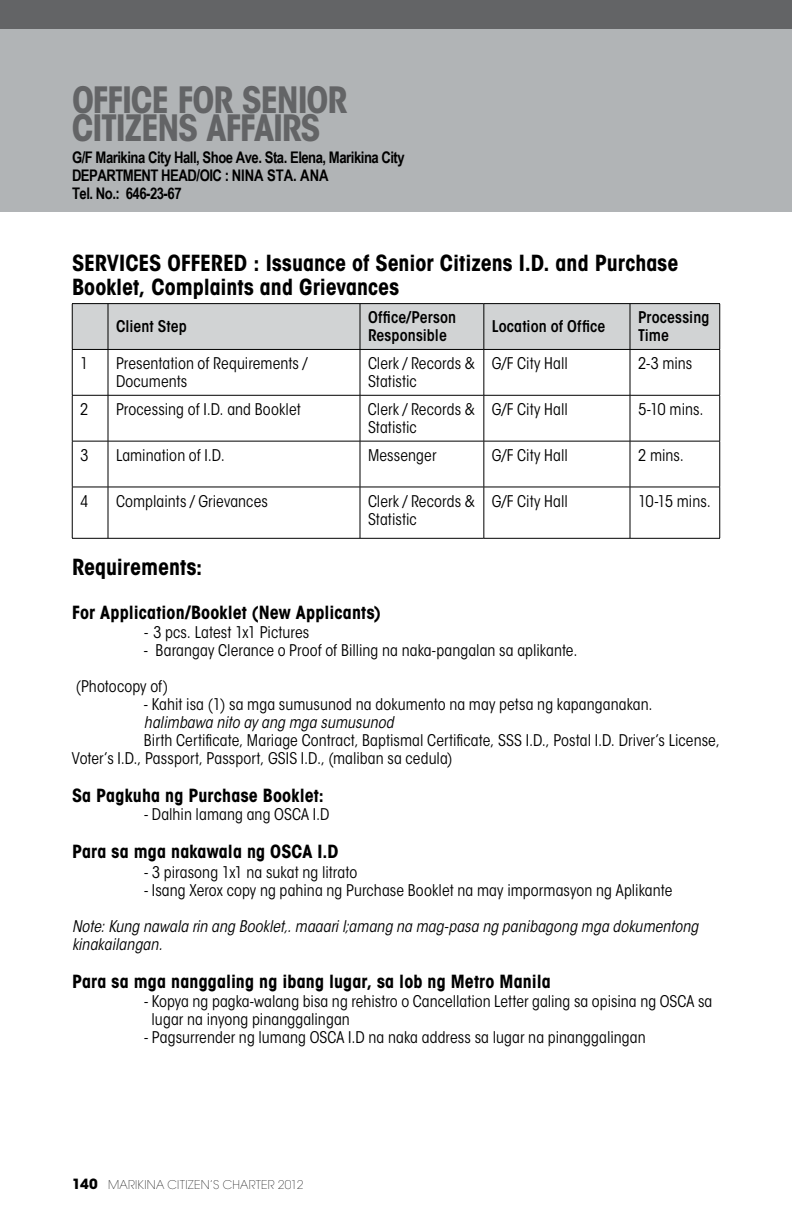
<style>
.page{position:relative;width:792px;height:1224px;background:#fff}
.page>*{position:absolute;margin:0;border:0;box-sizing:border-box;transform-origin:0 0}
.t1{font:700 condensed 36px/28px "ITC Avant Garde Std";letter-spacing:-.04em;color:#636466}
.t2{font:700 condensed 22px/24.2px "ITC Avant Garde Std";color:#000}
.t3{font:700 condensed 18px "ITC Avant Garde Std";letter-spacing:.01em;color:#000}
.t4{font:condensed 16px/18px "ITC Avant Garde Std";letter-spacing:.005em;color:#000}
.t5{font:italic condensed 16px/18px "ITC Avant Garde Std";letter-spacing:.005em;color:#000}
.t6{font:700 16px/17.8px "Arial Narrow";letter-spacing:-.03em;color:#000}
.t7{font:600 condensed 16px/18px "ITC Avant Garde Std";letter-spacing:.005em;color:#000}
.t8{font:200 12px "ITC Avant Garde Std";letter-spacing:.025em;color:#000}
.s1{font-weight:700;font-size:14px}
</style>
<div class="page">
<div style="left:0;top:29px;width:792px;height:183px;background:#b1b4b6"></div>
<div style="left:0;top:0;width:792px;height:28px;background:#636466"></div>
<div style="left:73px;top:304px;width:646px;height:45px;background:#d1d3d4"></div>
<hr style="left:72px;top:350px;width:1px;height:45px;background:#000">
<hr style="left:108px;top:350px;width:1px;height:45px;background:#000">
<hr style="left:360px;top:350px;width:1px;height:45px;background:#000">
<hr style="left:483px;top:350px;width:1px;height:45px;background:#000">
<hr style="left:630px;top:350px;width:1px;height:45px;background:#000">
<hr style="left:719px;top:350px;width:1px;height:45px;background:#000">
<hr style="left:72px;top:395px;width:36px;height:1px;background:#000">
<hr style="left:72px;top:396px;width:1px;height:45px;background:#000">
<hr style="left:108px;top:395px;width:252px;height:1px;background:#000">
<hr style="left:108px;top:396px;width:1px;height:45px;background:#000">
<hr style="left:360px;top:395px;width:124px;height:1px;background:#000">
<hr style="left:360px;top:396px;width:1px;height:45px;background:#000">
<hr style="left:484px;top:395px;width:146px;height:1px;background:#000">
<hr style="left:483px;top:396px;width:1px;height:45px;background:#000">
<hr style="left:630px;top:395px;width:90px;height:1px;background:#000">
<hr style="left:630px;top:396px;width:1px;height:45px;background:#000">
<hr style="left:719px;top:396px;width:1px;height:45px;background:#000">
<hr style="left:72px;top:441px;width:36px;height:1px;background:#000">
<hr style="left:72px;top:441px;width:1px;height:46px;background:#000">
<hr style="left:108px;top:441px;width:252px;height:1px;background:#000">
<hr style="left:108px;top:441px;width:1px;height:46px;background:#000">
<hr style="left:360px;top:441px;width:124px;height:1px;background:#000">
<hr style="left:360px;top:441px;width:1px;height:46px;background:#000">
<hr style="left:484px;top:441px;width:146px;height:1px;background:#000">
<hr style="left:483px;top:441px;width:1px;height:46px;background:#000">
<hr style="left:630px;top:441px;width:90px;height:1px;background:#000">
<hr style="left:630px;top:441px;width:1px;height:46px;background:#000">
<hr style="left:719px;top:441px;width:1px;height:46px;background:#000">
<hr style="left:72px;top:487px;width:36px;height:1px;background:#000">
<hr style="left:72px;top:487px;width:1px;height:51px;background:#000">
<hr style="left:108px;top:487px;width:252px;height:1px;background:#000">
<hr style="left:108px;top:487px;width:1px;height:51px;background:#000">
<hr style="left:360px;top:487px;width:124px;height:1px;background:#000">
<hr style="left:360px;top:487px;width:1px;height:51px;background:#000">
<hr style="left:484px;top:487px;width:146px;height:1px;background:#000">
<hr style="left:483px;top:487px;width:1px;height:51px;background:#000">
<hr style="left:630px;top:487px;width:90px;height:1px;background:#000">
<hr style="left:630px;top:487px;width:1px;height:51px;background:#000">
<hr style="left:719px;top:487px;width:1px;height:51px;background:#000">
<hr style="left:72px;top:538px;width:36px;height:1px;background:#000">
<hr style="left:108px;top:538px;width:252px;height:1px;background:#000">
<hr style="left:360px;top:538px;width:124px;height:1px;background:#000">
<hr style="left:484px;top:538px;width:146px;height:1px;background:#000">
<hr style="left:630px;top:538px;width:90px;height:1px;background:#000">
<hr style="left:72px;top:303px;width:36px;height:1px;background:#000">
<hr style="left:72px;top:304px;width:1px;height:45px;background:#000">
<hr style="left:72px;top:349px;width:36px;height:1px;background:#000">
<hr style="left:108px;top:303px;width:252px;height:1px;background:#000">
<hr style="left:108px;top:304px;width:1px;height:45px;background:#000">
<hr style="left:108px;top:349px;width:252px;height:1px;background:#000">
<hr style="left:360px;top:303px;width:124px;height:1px;background:#000">
<hr style="left:360px;top:304px;width:1px;height:45px;background:#000">
<hr style="left:360px;top:349px;width:124px;height:1px;background:#000">
<hr style="left:484px;top:303px;width:146px;height:1px;background:#000">
<hr style="left:483px;top:304px;width:1px;height:45px;background:#000">
<hr style="left:484px;top:349px;width:146px;height:1px;background:#000">
<hr style="left:630px;top:303px;width:90px;height:1px;background:#000">
<hr style="left:630px;top:304px;width:1px;height:45px;background:#000">
<hr style="left:719px;top:304px;width:1px;height:45px;background:#000">
<hr style="left:630px;top:349px;width:90px;height:1px;background:#000">
<h1 class="t1" style="left:72px;top:86px;width:189px">OFFICE FOR SENIOR<br>CITIZENS</h1>
<h1 class="t1" style="left:207px;top:114px;width:83px">AFFAIRS</h1>
<p class="t6" style="left:72px;top:149px;width:334px">G/F Marikina City Hall, Shoe Ave. Sta. Elena, Marikina City<br>DEPARTMENT HEAD/OIC : NINA STA. ANA<br>Tel. No.: 646-23-67</p>
<h2 class="t2" style="left:72px;top:251px;width:608px;text-indent:182px">: Issuance of Senior Citizens I.D. and Purchase<br>Booklet, Complaints and Grievances</h2>
<p class="t7" style="left:116px;top:318px;width:72px">Client Step</p>
<p class="t7" style="left:368px;top:309px;width:90px">Office/Person<br>Responsible</p>
<p class="t7" style="left:492px;top:318px;width:115px">Location of Office</p>
<p class="t7" style="left:638px;top:309px;width:73px">Processing<br>Time</p>
<p class="t4" style="left:80px;top:355px;width:10px">1</p>
<p class="t4" style="left:116px;top:355px;width:193px">Presentation of Requirements /<br>Documents</p>
<p class="t4" style="left:368px;top:355px;width:109px">Clerk / Records &amp;<br>Statistic</p>
<p class="t4" style="left:492px;top:355px;width:78px">G/F City Hall</p>
<p class="t4" style="left:638px;top:355px;width:56px">2-3 mins</p>
<p class="t4" style="left:80px;top:400px;width:10px">2</p>
<p class="t4" style="left:116px;top:400px;width:186px">Processing of I.D. and Booklet</p>
<p class="t4" style="left:368px;top:400px;width:109px">Clerk / Records &amp;<br>Statistic</p>
<p class="t4" style="left:492px;top:400px;width:78px">G/F City Hall</p>
<p class="t4" style="left:638px;top:400px;width:67px">5-10 mins.</p>
<p class="t4" style="left:80px;top:446px;width:10px">3</p>
<p class="t4" style="left:116px;top:446px;width:110px">Lamination of I.D.</p>
<p class="t4" style="left:368px;top:446px;width:70px">Messenger</p>
<p class="t4" style="left:492px;top:446px;width:78px">G/F City Hall</p>
<p class="t4" style="left:638px;top:446px;width:48px">2 mins.</p>
<p class="t4" style="left:80px;top:492px;width:10px">4</p>
<p class="t4" style="left:116px;top:492px;width:153px">Complaints / Grievances</p>
<p class="t4" style="left:368px;top:492px;width:109px">Clerk / Records &amp;<br>Statistic</p>
<p class="t4" style="left:492px;top:492px;width:78px">G/F City Hall</p>
<p class="t4" style="left:638px;top:492px;width:74px">10-15 mins.</p>
<h2 class="t2" style="left:72px;top:554px;width:132px">Requirements:</h2>
<p class="t3" style="left:72px;top:601px;width:310px">For Application/Booklet (New Applicants)</p>
<p class="t4" style="left:144px;top:624px;width:167px">- 3 pcs. Latest 1x1 Pictures</p>
<p class="t4" style="left:144px;top:642px;width:435px">- Barangay Clerance o Proof of Billing na naka-pangalan sa aplikante.</p>
<p class="t4" style="left:76px;top:678px;width:94px">(Photocopy of)</p>
<p class="t4" style="left:144px;top:696px;width:510px">- Kahit isa (1) sa mga sumusunod na dokumento na may petsa ng kapanganakan.</p>
<p class="t5" style="left:144px;top:714px;width:251px">halimbawa nito ay ang mga sumusunod</p>
<p class="t4" style="left:72px;top:732px;width:649px;text-indent:72px">Birth Certificate, Mariage Contract, Baptismal Certificate, SSS I.D., Postal I.D. Driver’s License,<br>Voter’s I.D., Passport, Passport, GSIS I.D., (maliban sa cedula)</p>
<p class="t3" style="left:72px;top:784px;width:253px">Sa Pagkuha ng Purchase Booklet:</p>
<p class="t4" style="left:144px;top:805px;width:187px">- Dalhin lamang ang OSCA I.D</p>
<p class="t3" style="left:72px;top:840px;width:266px">Para sa mga nakawala ng OSCA I.D</p>
<p class="t4" style="left:144px;top:863px;width:215px">- 3 pirasong 1x1 na sukat ng litrato</p>
<p class="t4" style="left:144px;top:881px;width:530px">- Isang Xerox copy ng pahina ng Purchase Booklet na may impormasyon ng Aplikante</p>
<p class="t5" style="left:72px;top:917px;width:628px">Note: Kung nawala rin ang Booklet,. maaari l;amang na mag-pasa ng panibagong mga dokumentong kinakailangan.</p>
<p class="t3" style="left:72px;top:970px;width:480px">Para sa mga nanggaling ng ibang lugar, sa lob ng Metro Manila</p>
<p class="t4" style="left:152px;top:993px;width:562px;text-indent:-8px">- Kopya ng pagka-walang bisa ng rehistro o Cancellation Letter galing sa opisina ng OSCA sa lugar na inyong pinanggalingan</p>
<p class="t4" style="left:144px;top:1029px;width:503px">- Pagsurrender ng lumang OSCA I.D na naka address sa lugar na pinanggalingan</p>
<h2 class="t2" style="left:72px;top:251px;width:12px">SERVI</h2>
<h2 class="t2" style="left:125px;top:251px;width:88px">CES OFFERED</h2>
<p class="t8" style="left:72px;top:1177px;width:233px"><span class="s1">140</span> MARIKINA CITIZEN’S CHARTER 2012</p>
</div>
